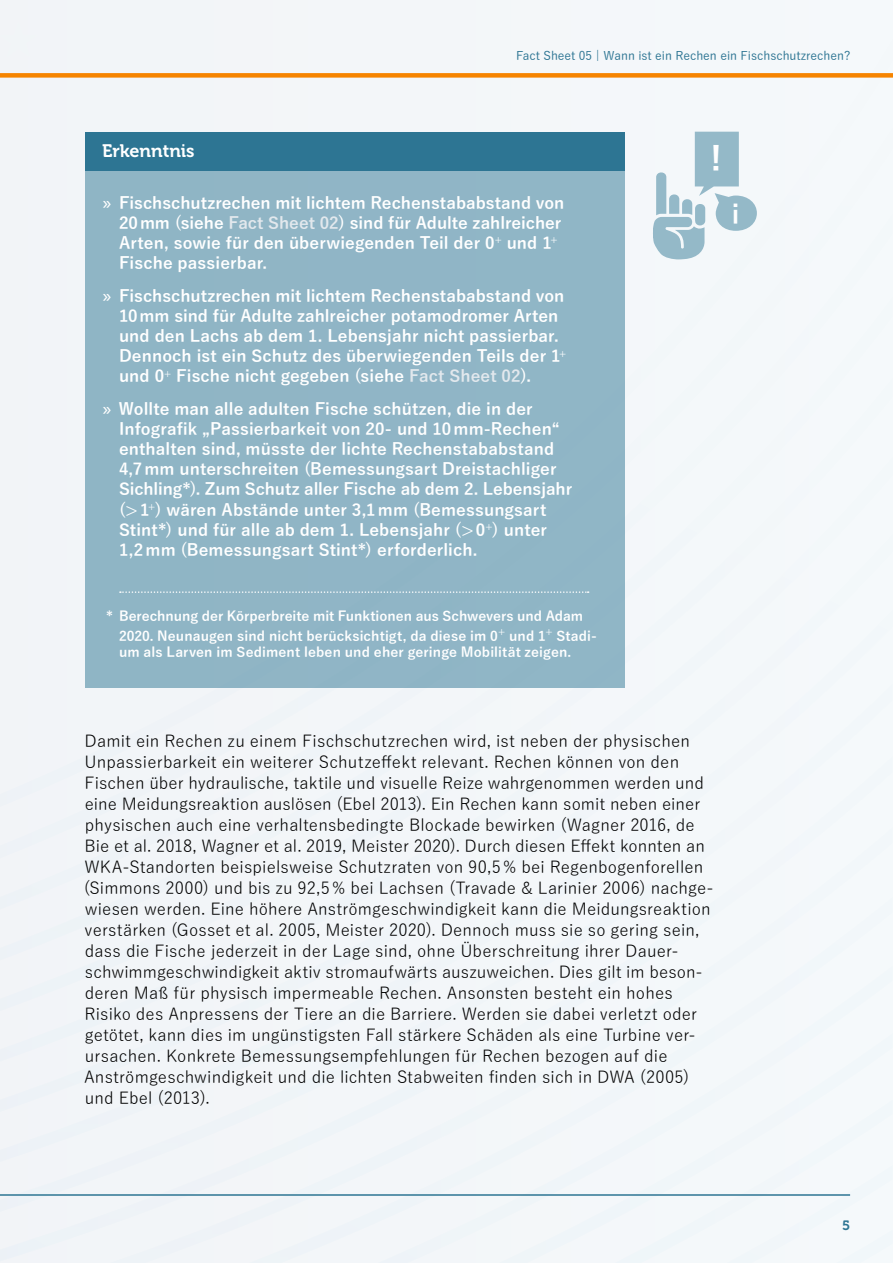
<style>
.page{position:relative;width:893px;height:1263px;background:#fff}
.page>*{position:absolute;margin:0;border:0;box-sizing:border-box;transform-origin:0 0}
.t1{font:700 33.3px "Yu Gothic";color:#fff}
.t2{font:700 26.7px "Yu Gothic";color:#fff}
.U2{font:18px "Museo 700";color:#fff}
.text_01{font:16.5px/21px "Yu Gothic";letter-spacing:.005em;color:#000}
.t3{font:700 16.5px/20.1px "Yu Gothic";letter-spacing:.005em;color:#fff}
.Box{font:700 13.5px/19.8px "Yu Gothic";letter-spacing:.005em;color:#fff}
.t4{font:13.5px "Museo 700";color:#2d7593}
.t5{font:500 12px "Yu Gothic";color:#2d7593}
.s1{font-family:"Museo 500";font-weight:400}
.s2{color:#e2e8ed}
</style>
<div class="page">
<div style="left:0;top:0;width:893px;height:1262px;background:#f3f6f9"></div>
<hr style="left:0;top:1194px;width:850px;height:2px;background:#2d7593">
<div style="left:0;top:73px;width:893px;height:5px;background:#f68400"></div>
<div style="left:85px;top:170px;width:539px;height:518px;background:#90b5c6"></div>
<div style="left:85px;top:132px;width:539px;height:38px;background:#2d7593"></div>
<svg style="left:653px;top:132px;width:104px;height:127px"></svg>
<svg style="left:120px;top:591px;width:469px;height:2px"></svg>
<p class="U2" style="left:102px;top:141px;width:94px">Erkenntnis</p>
<p class="t5" style="left:516px;top:45px;width:336px">Fact Sheet 05 | Wann ist ein Rechen ein Fischschutzrechen?</p>
<p class="t1" style="left:710px;top:140px;width:13px">!</p>
<p class="t3" style="left:119px;top:193px;width:447px;text-indent:-17px"><span class="s1">»</span> Fischschutzrechen mit lichtem Rechenstababstand von 20mm (siehe <span class="s2">Fact Sheet 02</span>) sind für Adulte zahlreicher Arten, sowie für den überwiegenden Teil der 0<sup>+</sup> und 1<sup>+ </sup>Fische passierbar.</p>
<p class="t3" style="left:119px;top:286px;width:449px;text-indent:-17px"><span class="s1">»</span> Fischschutzrechen mit lichtem Rechenstababstand von 10mm sind für Adulte zahlreicher potamodromer Arten und den Lachs ab dem 1. Lebensjahr nicht passierbar.<br>Dennoch ist ein Schutz des überwiegenden Teils der 1<sup>+ </sup>und 0<sup>+</sup> Fische nicht gegeben (siehe <span class="s2">Fact Sheet 02</span>).</p>
<p class="t3" style="left:119px;top:399px;width:455px;text-indent:-17px"><span class="s1">»</span> Wollte man alle adulten Fische schützen, die in der Infografik „Passierbarkeit von 20- und 10mm-Rechen“ enthalten sind, müsste der lichte Rechenstababstand 4,7mm unterschreiten (Bemessungsart Dreistachliger Sichling*). Zum Schutz aller Fische ab dem 2. Lebensjahr (&gt;1<sup>+</sup>) wären Abstände unter 3,1mm (Bemessungsart Stint*) und für alle ab dem 1. Lebensjahr (&gt;0<sup>+</sup>) unter 1,2mm (Bemessungsart Stint*) erforderlich.</p>
<p class="Box" style="left:119px;top:606px;width:479px;text-indent:-13px">* Berechnung der Körperbreite mit Funktionen aus Schwevers und Adam<br>2020. Neunaugen sind nicht berücksichtigt, da diese im 0<sup>+</sup> und 1<sup>+</sup> Stadi-</p>
<p class="Box" style="left:119px;top:642px;width:454px">um als Larven im Sediment leben und eher geringe Mobilität zeigen.</p>
<p class="t2" style="left:732px;top:199px;width:9px">i</p>
<p class="text_01" style="left:84px;top:728px;width:631px">Damit ein Rechen zu einem Fischschutzrechen wird, ist neben der physischen Unpassierbarkeit ein weiterer Schutzeffekt relevant. Rechen können von den Fischen über hydraulische, taktile und visuelle Reize wahrgenommen werden und eine Meidungsreaktion auslösen (Ebel 2013). Ein Rechen kann somit neben einer physischen auch eine verhaltensbedingte Blockade bewirken (Wagner 2016, de Bie et al. 2018, Wagner et al. 2019, Meister 2020). Durch diesen Effekt konnten an WKA-Standorten beispielsweise Schutzraten von 90,5 % bei Regenbogenforellen (Simmons 2000) und bis zu 92,5 % bei Lachsen (Travade &amp; Larinier 2006) nachge&shy;wiesen werden. Eine höhere Anströmgeschwindigkeit kann die Meidungsreaktion verstärken (Gosset et al. 2005, Meister 2020). Dennoch muss sie so gering sein, dass die Fische jederzeit in der Lage sind, ohne Überschreitung ihrer Dauer&shy;schwimmgeschwindigkeit aktiv stromaufwärts auszuweichen. Dies gilt im beson&shy;deren Maß für physisch impermeable Rechen. Ansonsten besteht ein hohes Risiko des Anpressens der Tiere an die Barriere. Werden sie dabei verletzt oder getötet, kann dies im ungünstigsten Fall stärkere Schäden als eine Turbine ver&shy;ursachen. Konkrete Bemessungsempfehlungen für Rechen bezogen auf die Anströmgeschwindigkeit und die lichten Stabweiten finden sich in DWA (2005) und Ebel (2013).</p>
<p class="t4" style="left:842px;top:1218px;width:10px">5</p>
</div>
